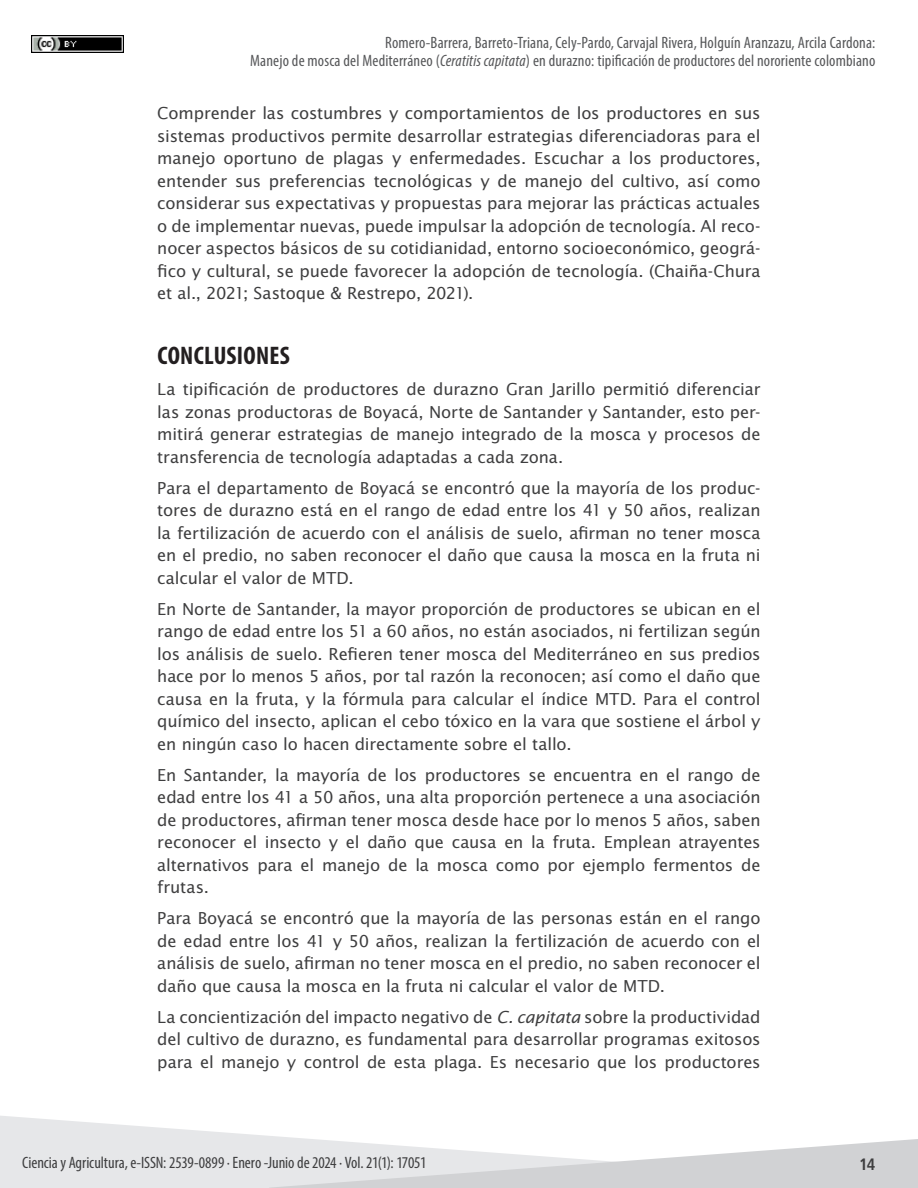
<style>
.page{position:relative;width:918px;height:1188px;background:#fff}
.page>*{position:absolute;margin:0;border:0;box-sizing:border-box;transform-origin:0 0}
._6_título_N1{font:700 condensed 25.5px "Myriad Pro";letter-spacing:.01em;color:#231f20}
._7_Texto{font:16.5px/22.5px "Lucida Sans Std";letter-spacing:-.005em;color:#3e3e3f;text-align:justify}
.t1{font:condensed 16.5px/18px "Myriad Pro";letter-spacing:.01em;color:#57585a;text-align:right}
.t2{font:condensed 16.5px "Myriad Pro";letter-spacing:-.005em;color:#3e3e3f}
.t3{font:700 condensed 16.5px "Frutiger LT Std";color:#3e3e3f}
.s1{font-style:italic}
</style>
<div class="page">
<svg style="left:0;top:1116px;width:307px;height:72px;fill:#e6e7e9"></svg>
<svg style="left:269px;top:1139px;width:649px;height:49px"></svg>
<img style="left:31px;top:36px;width:92px;height:17px">
<p class="t1" style="left:250px;top:33px;width:627px">Romero-Barrera, Barreto-Triana, Cely-Pardo, Carvajal Rivera, Holguín Aranzazu, Arcila Cardona:<br>Manejo de mosca del Mediterráneo (<span class="s1">Ceratitis capitata</span>) en durazno: tipificación de productores del nororiente colombiano</p>
<p class="_7_Texto" style="left:157px;top:102px;width:605px">Comprender las costumbres y comportamientos de los productores en sus sistemas productivos permite desarrollar estrategias diferenciadoras para el manejo oportuno de plagas y enfermedades. Escuchar a los productores, entender sus preferencias tecnológicas y de manejo del cultivo, así como considerar sus expectativas y propuestas para mejorar las prácticas actuales o de implementar nuevas, puede impulsar la adopción de tecnología. Al reco&shy;nocer aspectos básicos de su cotidianidad, entorno socioeconómico, geográ&shy;fico y cultural, se puede favorecer la adopción de tecnología. (Chaiña-Chura et al., 2021; Sastoque &amp; Restrepo, 2021).</p>
<p class="_6_título_N1" style="left:158px;top:340px;width:134px">CONCLUSIONES</p>
<p class="_7_Texto" style="left:157px;top:378px;width:605px">La tipificación de productores de durazno Gran Jarillo permitió diferenciar las zonas productoras de Boyacá, Norte de Santander y Santander, esto per&shy;mitirá generar estrategias de manejo integrado de la mosca y procesos de transferencia de tecnología adaptadas a cada zona.</p>
<p class="_7_Texto" style="left:157px;top:477px;width:605px">Para el departamento de Boyacá se encontró que la mayoría de los produc&shy;tores de durazno está en el rango de edad entre los 41 y 50 años, realizan la fertilización de acuerdo con el análisis de suelo, afirman no tener mosca en el predio, no saben reconocer el daño que causa la mosca en la fruta ni calcular el valor de MTD.</p>
<p class="_7_Texto" style="left:157px;top:598px;width:605px">En Norte de Santander, la mayor proporción de productores se ubican en el rango de edad entre los 51 a 60 años, no están asociados, ni fertilizan según los análisis de suelo. Refieren tener mosca del Mediterráneo en sus predios hace por lo menos 5 años, por tal razón la reconocen; así como el daño que causa en la fruta, y la fórmula para calcular el índice MTD. Para el control químico del insecto, aplican el cebo tóxico en la vara que sostiene el árbol y en ningún caso lo hacen directamente sobre el tallo.</p>
<p class="_7_Texto" style="left:157px;top:764px;width:605px">En Santander, la mayoría de los productores se encuentra en el rango de edad entre los 41 a 50 años, una alta proporción pertenece a una asociación de productores, afirman tener mosca desde hace por lo menos 5 años, saben reconocer el insecto y el daño que causa en la fruta. Emplean atrayentes alternativos para el manejo de la mosca como por ejemplo fermentos de frutas.</p>
<p class="_7_Texto" style="left:157px;top:907px;width:605px">Para Boyacá se encontró que la mayoría de las personas están en el rango de edad entre los 41 y 50 años, realizan la fertilización de acuerdo con el análisis de suelo, afirman no tener mosca en el predio, no saben reconocer el daño que causa la mosca en la fruta ni calcular el valor de MTD.</p>
<p class="_7_Texto" style="left:157px;top:1006px;width:605px">La concientización del impacto negativo de <span class="s1">C. capitata</span> sobre la productividad del cultivo de durazno, es fundamental para desarrollar programas exitosos para el manejo y control de esta plaga. Es necesario que los productores</p>
<p class="t2" style="left:22px;top:1153px;width:406px">Ciencia y Agricultura, e-ISSN: 2539-0899 ∙ Enero -Junio de 2024 ∙ Vol. 21(1): 17051</p>
<p class="t3" style="left:859px;top:1154px;width:18px">14</p>
</div>
